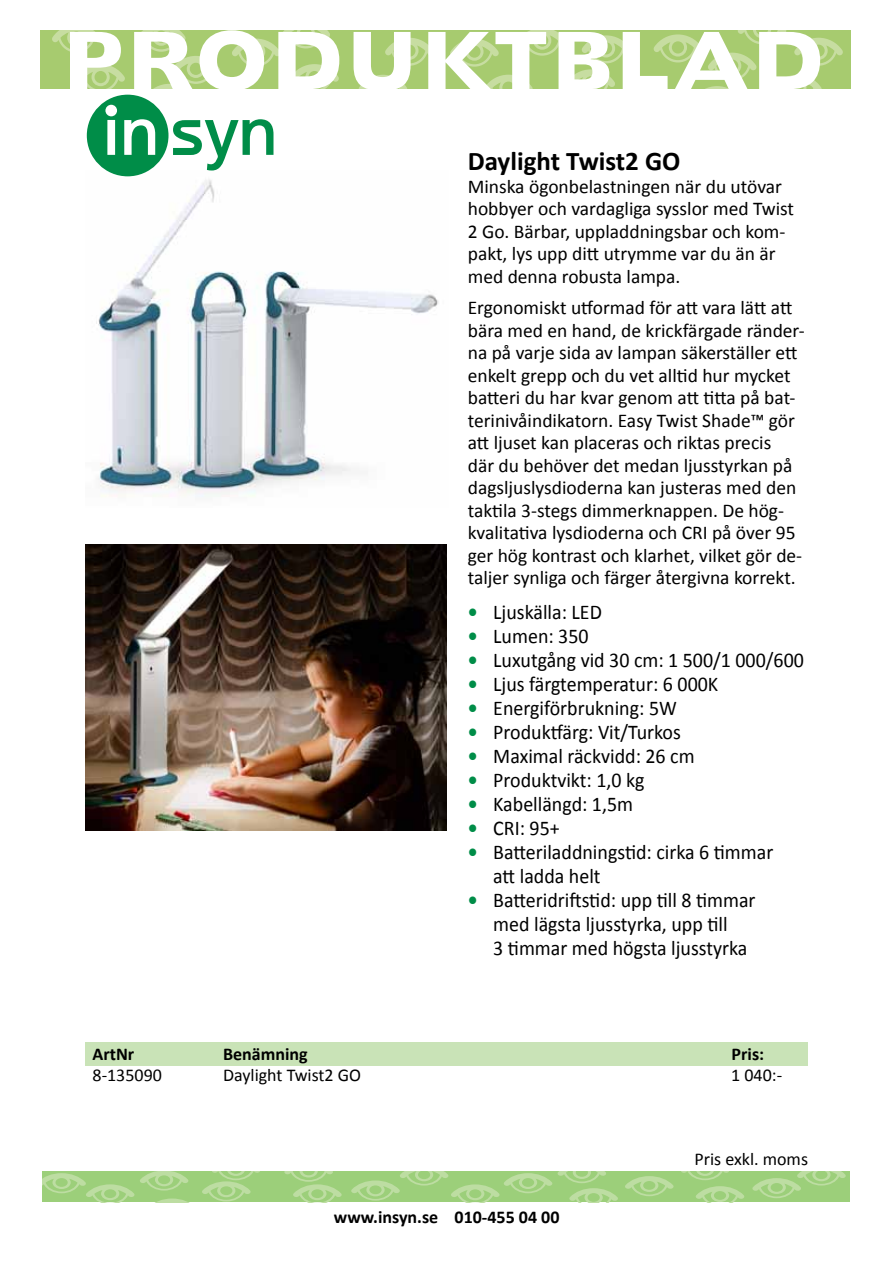
<style>
.page{position:relative;width:893px;height:1263px;background:#fff}
.page>*{position:absolute;margin:0;border:0;box-sizing:border-box;transform-origin:0 0}
.t1{font:700 27px "Calibri";color:#000}
.t2{font:21px/24px "Calibri";color:#000;scale:.95 1}
.t3{font:19.5px/22.5px "Calibri";color:#000}
.t4{font:700 18px "Calibri";color:#000}
.t5{font:18px "Calibri";color:#000}
.s1{font-weight:700;color:#008d48}
</style>
<div class="page">
<div style="left:40px;top:30px;width:810px;height:59px;background:#a7cb6f"></div>
<svg style="left:52px;top:30px;width:73px;height:59px"></svg>
<svg style="left:134px;top:30px;width:205px;height:59px"></svg>
<svg style="left:354px;top:30px;width:489px;height:59px"></svg>
<div style="left:43px;top:1171px;width:807px;height:31px;background:#9ccf7a"></div>
<svg style="left:284px;top:1171px;width:58px;height:31px"></svg>
<svg style="left:351px;top:1171px;width:267px;height:31px"></svg>
<svg style="left:681px;top:1171px;width:48px;height:9px"></svg>
<svg style="left:625px;top:1176px;width:49px;height:20px"></svg>
<svg style="left:696px;top:1186px;width:48px;height:16px"></svg>
<svg style="left:752px;top:1171px;width:94px;height:27px"></svg>
<svg style="left:43px;top:1171px;width:217px;height:31px"></svg>
<div style="left:85px;top:1042px;width:723px;height:23px;background:#c9e3b7"></div>
<img style="left:86px;top:544px;width:360px;height:287px">
<img style="left:96px;top:176px;width:343px;height:321px">
<svg style="left:87px;top:95px;width:186px;height:81px"></svg>
<h1 class="t1" style="left:468px;top:144px;width:214px">Daylight Twist2 GO</h1>
<p class="t3" style="left:468px;top:174px;width:328px">Minska ögonbelastningen när du utövar hobbyer och vardagliga sysslor med Twist 2 Go. Bärbar, uppladdningsbar och kom&shy;pakt, lys upp ditt utrymme var du än är med denna robusta lampa.</p>
<p class="t3" style="left:468px;top:295px;width:339px">Ergonomiskt utformad för att vara lätt att bära med en hand, de krickfärgade ränder&shy;na på varje sida av lampan säkerställer ett enkelt grepp och du vet alltid hur mycket batteri du har kvar genom att titta på bat&shy;terinivåindikatorn. Easy Twist Shade™ gör att ljuset kan placeras och riktas precis<br>där du behöver det medan ljusstyrkan på dagsljuslysdioderna kan justeras med den taktila 3-stegs dimmerknappen. De hög&shy;kvalitativa lysdioderna och CRI på över 95 ger hög kontrast och klarhet, vilket gör de&shy;taljer synliga och färger återgivna korrekt.</p>
<p class="t2" style="left:468px;top:599px;width:143px"><span class="s1">•</span> Ljuskälla: LED</p>
<p class="t2" style="left:468px;top:623px;width:129px"><span class="s1">•</span> Lumen: 350</p>
<p class="t2" style="left:468px;top:647px;width:355px"><span class="s1">•</span> Luxutgång vid 30 cm: 1 500/1 000/600</p>
<p class="t2" style="left:468px;top:671px;width:265px"><span class="s1">•</span> Ljus färgtemperatur: 6 000K</p>
<p class="t2" style="left:468px;top:695px;width:222px"><span class="s1">•</span> Energiförbrukning: 5W</p>
<p class="t2" style="left:468px;top:719px;width:226px"><span class="s1">•</span> Produktfärg: Vit/Turkos</p>
<p class="t2" style="left:468px;top:743px;width:240px"><span class="s1">•</span> Maximal räckvidd: 26 cm</p>
<p class="t2" style="left:468px;top:767px;width:188px"><span class="s1">•</span> Produktvikt: 1,0 kg</p>
<p class="t2" style="left:468px;top:791px;width:176px"><span class="s1">•</span> Kabellängd: 1,5m</p>
<p class="t2" style="left:468px;top:815px;width:98px"><span class="s1">•</span> CRI: 95+</p>
<p class="t2" style="left:493px;top:839px;width:296px;text-indent:-26px"><span class="s1">•</span> Batteriladdningstid: cirka 6 timmar att ladda helt</p>
<p class="t2" style="left:493px;top:887px;width:278px;text-indent:-26px"><span class="s1">•</span> Batteridriftstid: upp till 8 timmar med lägsta ljusstyrka, upp till<br>3 timmar med högsta ljusstyrka</p>
<p class="t4" style="left:93px;top:1042px;width:43px">ArtNr</p>
<p class="t4" style="left:223px;top:1042px;width:86px">Benämning</p>
<p class="t4" style="left:732px;top:1042px;width:34px">Pris:</p>
<p class="t5" style="left:93px;top:1064px;width:71px">8-135090</p>
<p class="t5" style="left:223px;top:1064px;width:139px">Daylight Twist2 GO</p>
<p class="t5" style="left:772px;top:1064px;width:12px">:-</p>
<p class="t4" style="left:334px;top:1206px;width:227px">www.insyn.se 010-455 04 00</p>
<p class="t5" style="left:694px;top:1148px;width:115px">Pris exkl. moms</p>
</div>
